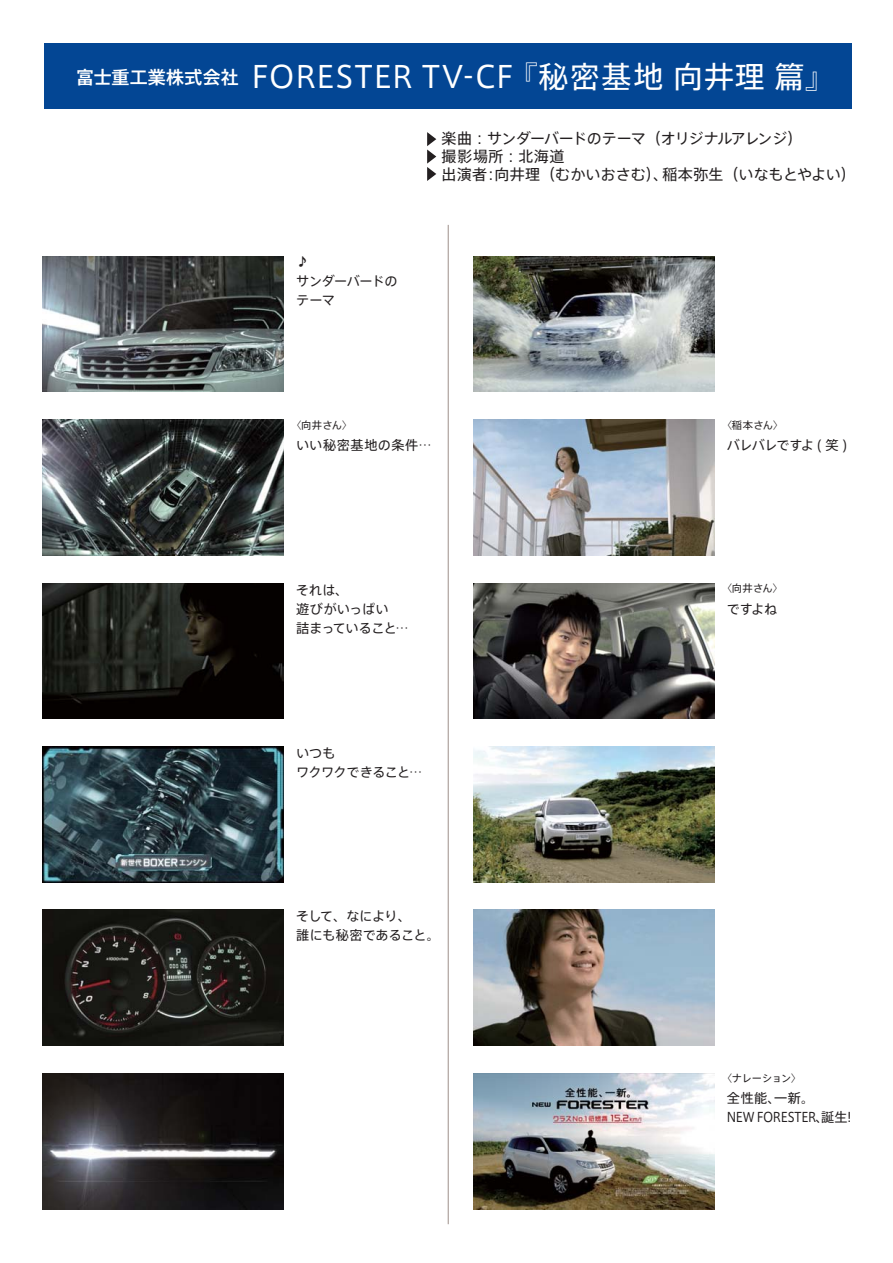
<style>
.page{position:relative;width:893px;height:1263px;background:#fff}
.page>*{position:absolute;margin:0;border:0;box-sizing:border-box;transform-origin:0 0}
.t1{font:30px "Axis Std Regular 90 pv RKSJ H";letter-spacing:.035em;color:#fff}
.t2{font:15px/18px "Axis Std Regular 90 pv RKSJ H";color:#231f20}
.t3{font:13.2px/19px "Axis Std Regular 90 pv RKSJ H";letter-spacing:-.02em;color:#231f20}
.t4{font:13.2px "Axis Std Regular 90 pv RKSJ H";letter-spacing:.04em;color:#231f20}
.t5{font:13.2px "Axis Std Regular 90 pv RKSJ H";letter-spacing:-.05em;color:#231f20}
.t6{font:10.2px "Axis Std Regular 90 pv RKSJ H";color:#231f20}
</style>
<div class="page">
<img style="left:42px;top:256px;width:242px;height:136px">
<img style="left:42px;top:583px;width:242px;height:136px">
<img style="left:42px;top:419px;width:242px;height:136px">
<img style="left:473px;top:746px;width:241px;height:136px">
<img style="left:473px;top:256px;width:241px;height:136px">
<img style="left:42px;top:1073px;width:242px;height:136px">
<img style="left:473px;top:1073px;width:241px;height:136px">
<img style="left:473px;top:910px;width:241px;height:136px">
<img style="left:42px;top:746px;width:242px;height:136px">
<img style="left:42px;top:910px;width:242px;height:136px">
<img style="left:473px;top:583px;width:241px;height:136px">
<img style="left:473px;top:419px;width:241px;height:136px">
<div style="left:44px;top:43px;width:808px;height:66px;background:#034694"></div>
<hr style="left:448px;top:225px;width:1px;height:999px;background:#a29490">
<svg style="left:427px;top:132px;width:9px;height:49px"></svg>
<h1 class="t1" style="left:76px;top:66px;width:761px"><sup>富士重工業株式会社</sup> FORESTER TV-CF『秘密基地 向井理 篇』</h1>
<p class="t3" style="left:296px;top:254px;width:116px">♪<br>サンダーバードの　テーマ</p>
<p class="t2" style="left:442px;top:132px;width:416px">楽曲：サンダーバードのテーマ（オリジナルアレンジ）<br>撮影場所：北海道<br>出演者：向井理（むかいおさむ）、稲本弥生（いなもとやよい）</p>
<p class="t6" style="left:291px;top:421px;width:63px">〈向井さん〉</p>
<p class="t4" style="left:296px;top:440px;width:137px">いい秘密基地の条件…</p>
<p class="t6" style="left:722px;top:421px;width:63px">〈稲本さん〉</p>
<p class="t5" style="left:727px;top:440px;width:122px">バレバレですよ ( 笑 )</p>
<p class="t3" style="left:296px;top:582px;width:114px">それは、<br>遊びがいっぱい<br>詰まっていること…</p>
<p class="t3" style="left:296px;top:745px;width:128px">いつも<br>ワクワクできること…</p>
<p class="t6" style="left:722px;top:584px;width:63px">〈向井さん〉</p>
<p class="t3" style="left:727px;top:601px;width:52px">ですよね</p>
<p class="t3" style="left:296px;top:909px;width:145px">そして、なにより、<br>誰にも秘密であること。</p>
<p class="t6" style="left:722px;top:1074px;width:81px">〈ナレーション〉</p>
<p class="t3" style="left:727px;top:1091px;width:131px">全性能、一新。<br>NEW FORESTER、誕生！</p>
</div>
